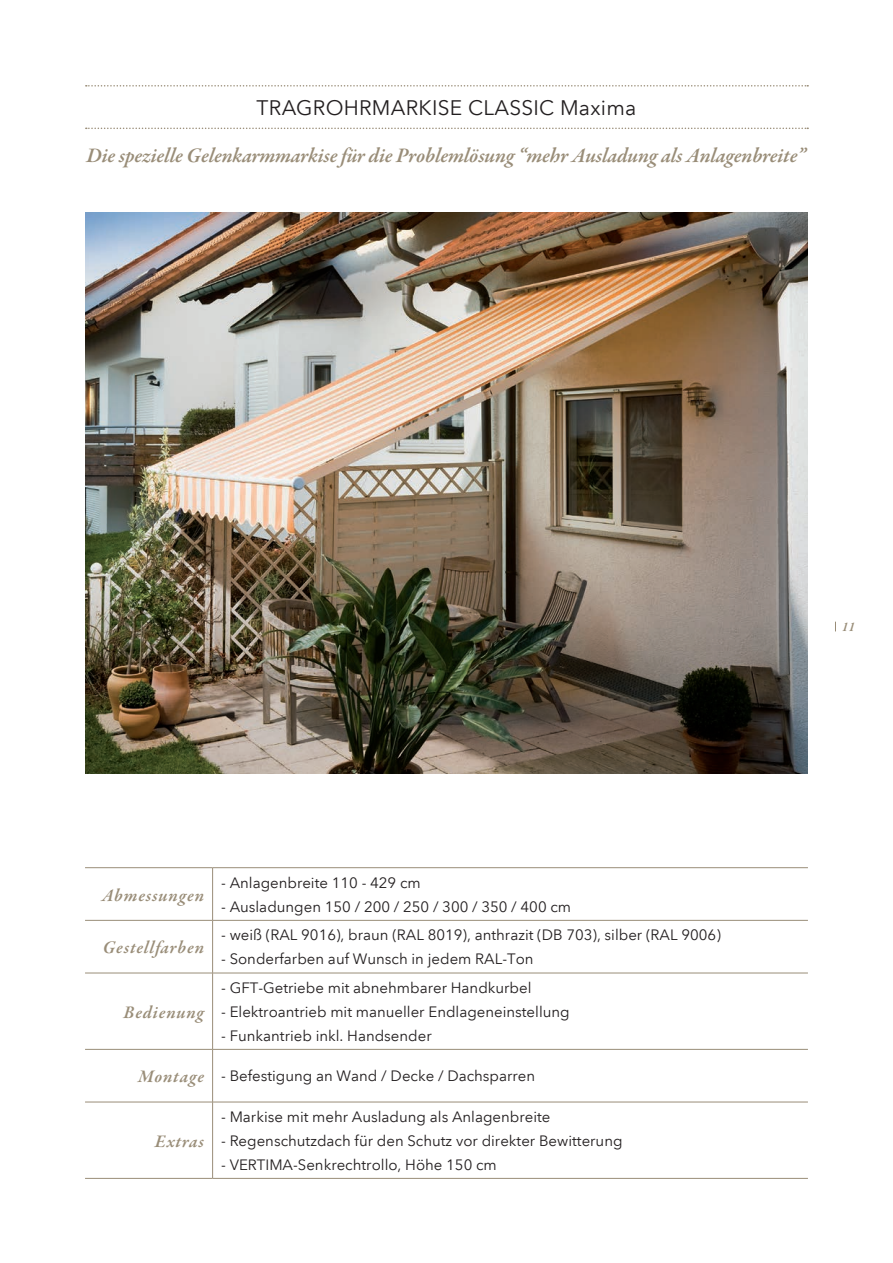
<style>
.page{position:relative;width:893px;height:1263px;background:#fff}
.page>*{position:absolute;margin:0;border:0;box-sizing:border-box;transform-origin:0 0}
.t1{font:italic 600 21px "Garamond Premr Pro";letter-spacing:-.01em;color:#998d78}
.t2{font:21px "Avenir Next LT Com";letter-spacing:.01em;color:#231f20}
.t3{font:italic 600 18px "Garamond Premr Pro";letter-spacing:.045em;color:#998d78}
.t4{font:15px "Avenir Next LT Com";color:#231f20}
.t5{font:italic 600 13.5px "Garamond Premr Pro";color:#998d78}
.s1{font-family:"Garamond Premr Pro";font-weight:600;font-style:italic;font-size:18px;color:#998d78}
</style>
<div class="page">
<svg style="left:86px;top:85px;width:722px;height:2px"></svg>
<svg style="left:86px;top:128px;width:722px;height:1px"></svg>
<hr style="left:212px;top:868px;width:1px;height:52px;background:#998d78">
<hr style="left:213px;top:867px;width:595px;height:1px;background:#998d78">
<hr style="left:212px;top:920px;width:1px;height:53px;background:#998d78">
<hr style="left:213px;top:920px;width:595px;height:1px;background:#998d78">
<hr style="left:212px;top:973px;width:1px;height:76px;background:#998d78">
<hr style="left:213px;top:973px;width:595px;height:1px;background:#998d78">
<hr style="left:212px;top:1049px;width:1px;height:53px;background:#998d78">
<hr style="left:213px;top:1049px;width:595px;height:1px;background:#998d78">
<hr style="left:212px;top:1102px;width:1px;height:76px;background:#998d78">
<hr style="left:213px;top:1102px;width:595px;height:1px;background:#998d78">
<hr style="left:213px;top:1178px;width:595px;height:1px;background:#998d78">
<hr style="left:85px;top:867px;width:128px;height:1px;background:#998d78">
<hr style="left:85px;top:920px;width:128px;height:1px;background:#998d78">
<hr style="left:85px;top:973px;width:128px;height:1px;background:#998d78">
<hr style="left:85px;top:1049px;width:128px;height:1px;background:#998d78">
<hr style="left:85px;top:1102px;width:128px;height:1px;background:#998d78">
<hr style="left:85px;top:1178px;width:128px;height:1px;background:#998d78">
<img style="left:85px;top:213px;width:722px;height:561px">
<h1 class="t2" style="left:257px;top:95px;width:381px">TRAGROHRMARKISE CLASSIC Maxima</h1>
<h1 class="t1" style="left:86px;top:142px;width:721px">Die spezielle Gelenkarmmarkise für die Problemlösung “mehr Ausladung als Anlagenbreite”</h1>
<p class="t3" style="left:102px;top:884px;width:104px">Abmessungen</p>
<p class="t3" style="left:103px;top:936px;width:103px">Gestellfarben</p>
<p class="t4" style="left:221px;top:873px;width:201px">- Anlagenbreite 110 - 429 cm</p>
<p class="t4" style="left:221px;top:897px;width:352px">- Ausladungen 150 / 200 / 250 / 300 / 350 / 400 cm</p>
<p class="t4" style="left:221px;top:926px;width:501px">- weiß (RAL 9016), braun (RAL 8019), anthrazit (DB 703), silber (RAL 9006)</p>
<p class="t4" style="left:221px;top:950px;width:314px">- Sonderfarben auf Wunsch in jedem RAL-Ton</p>
<p class="t4" style="left:221px;top:979px;width:312px">- GFT-Getriebe mit abnehmbarer Handkurbel</p>
<p class="t4" style="left:221px;top:1003px;width:350px">- Elektroantrieb mit manueller Endlageneinstellung</p>
<p class="t4" style="left:221px;top:1027px;width:212px">- Funkantrieb inkl. Handsender</p>
<p class="t4" style="left:138px;top:1067px;width:399px"><span class="s1">Montage</span> - Befestigung an Wand / Decke / Dachsparren</p>
<p class="t3" style="left:124px;top:1001px;width:82px">Bedienung</p>
<p class="t3" style="left:155px;top:1130px;width:51px">Extras</p>
<p class="t4" style="left:221px;top:1108px;width:331px">- Markise mit mehr Ausladung als Anlagenbreite</p>
<p class="t4" style="left:221px;top:1132px;width:403px">- Regenschutzdach für den Schutz vor direkter Bewitterung</p>
<p class="t4" style="left:221px;top:1156px;width:277px">- VERTIMA-Senkrechtrollo, Höhe 150 cm</p>
<p class="t5" style="left:842px;top:618px;width:15px">11</p>
</div>
